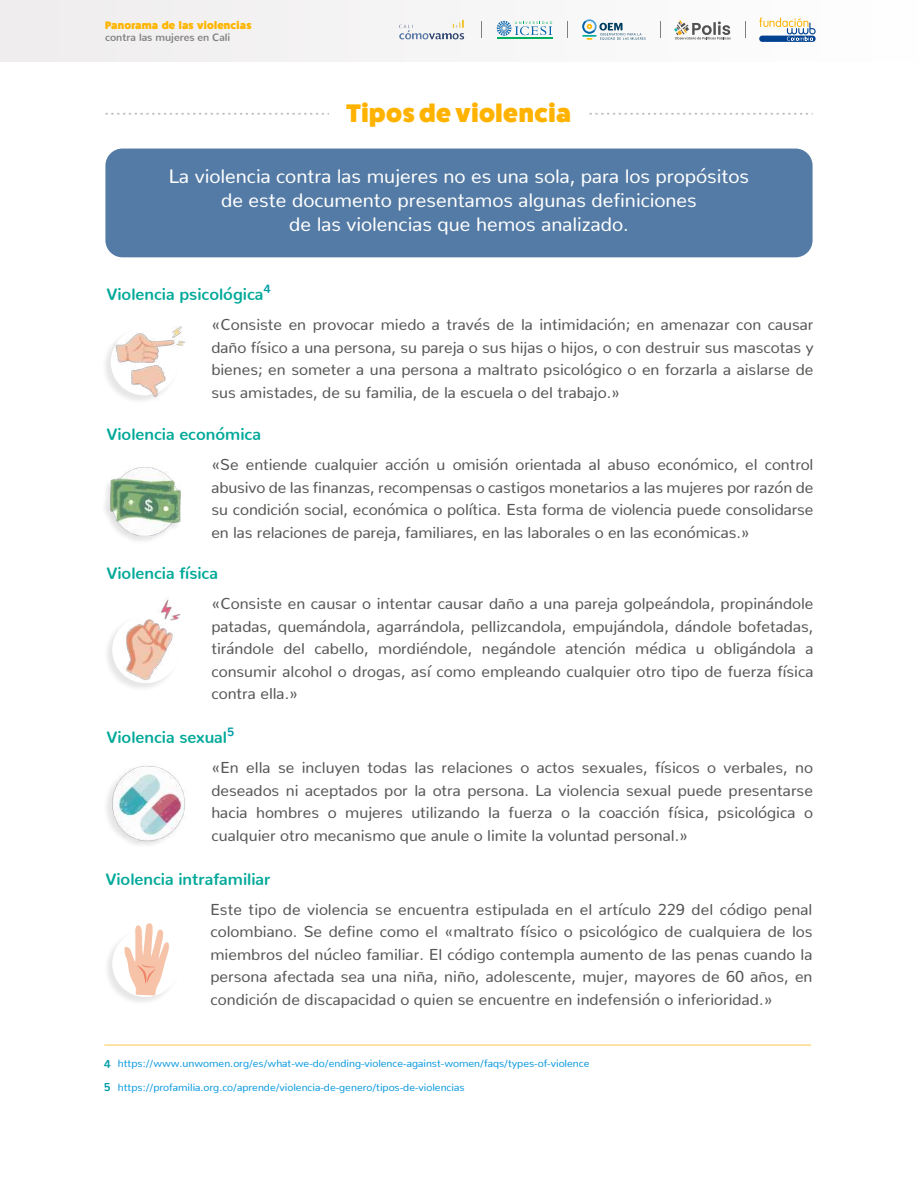
<style>
.page{position:relative;width:918px;height:1188px;background:#fff}
.page>*{position:absolute;margin:0;border:0;box-sizing:border-box;transform-origin:0 0}
.t1{font:25.5px "Fat Frank";letter-spacing:.02em;color:#ffb300}
.t2{font:19.5px/24px "Nunito";color:#fff;text-align:center}
.t3{font:700 16.5px "Nunito";color:#00a999}
.t4{font:15.75px/22.5px "Nunito";color:#575756;text-align:justify}
.t5{font:700 12px "Nunito";color:#009da6}
.t6{font:700 11.4px/23.4px "Nunito";color:#009da6}
.t7{font:10.8px "Fat Frank";letter-spacing:.02em;color:#ffb500}
.t8{font:10.5px "Nunito";color:#0c9ae0}
.t9{font:700 10.5px "Nunito";color:#818284}
</style>
<div class="page">
<svg style="left:107px;top:113px;width:222px;height:2px"></svg>
<svg style="left:590px;top:113px;width:218px;height:2px"></svg>
<svg style="left:104px;top:1045px;width:707px;height:1px"></svg>
<img style="left:107px;top:765px;width:78px;height:80px">
<img style="left:107px;top:467px;width:74px;height:74px">
<img style="left:107px;top:599px;width:74px;height:86px">
<svg style="left:125px;top:923px;width:45px;height:72px"></svg>
<img style="left:107px;top:326px;width:79px;height:75px">
<div style="left:105px;top:149px;width:708px;height:108px;background:#547ba5;border-radius:17px"></div>
<div style="left:0;top:0;width:918px;height:61px;background:#f6f4f4"></div>
<hr style="left:497px;top:38px;width:55px;height:1px;background:#00b05d">
<svg style="left:497px;top:21px;width:55px;height:15px"></svg>
<svg style="left:567px;top:21px;width:1px;height:17px"></svg>
<svg style="left:481px;top:21px;width:1px;height:17px"></svg>
<svg style="left:582px;top:19px;width:64px;height:21px"></svg>
<svg style="left:745px;top:21px;width:1px;height:17px"></svg>
<svg style="left:759px;top:36px;width:57px;height:6px"></svg>
<svg style="left:759px;top:18px;width:57px;height:23px"></svg>
<img style="left:399px;top:19px;width:66px;height:21px">
<svg style="left:674px;top:20px;width:57px;height:19px"></svg>
<p class="t7" style="left:105px;top:18px;width:148px">Panorama de las violencias</p>
<p class="t9" style="left:105px;top:28px;width:127px">contra las mujeres en Cali</p>
<h1 class="t1" style="left:347px;top:98px;width:226px">Tipos de violencia</h1>
<p class="t2" style="left:169px;top:162px;width:582px">La violencia contra las mujeres no es una sola, para los propósitos de este documento presentamos algunas definiciones<br>de las violencias que hemos analizado.</p>
<p class="t3" style="left:106px;top:280px;width:159px">Violencia psicológica</p>
<p class="t5" style="left:264px;top:278px;width:9px">4</p>
<p class="t4" style="left:211px;top:312px;width:604px">«Consiste en provocar miedo a través de la intimidación; en amenazar con causar daño físico a una persona, su pareja o sus hijas o hijos, o con destruir sus mascotas y bienes; en someter a una persona a maltrato psicológico o en forzarla a aislarse de sus amistades, de su familia, de la escuela o del trabajo.»</p>
<p class="t3" style="left:106px;top:420px;width:156px">Violencia económica</p>
<p class="t4" style="left:211px;top:452px;width:604px">«Se entiende cualquier acción u omisión orientada al abuso económico, el control abusivo de las finanzas, recompensas o castigos monetarios a las mujeres por razón de su condición social, económica o política. Esta forma de violencia puede consolidarse en las relaciones de pareja, familiares, en las laborales o en las económicas.»</p>
<p class="t3" style="left:106px;top:558px;width:113px">Violencia física</p>
<p class="t4" style="left:211px;top:591px;width:604px">«Consiste en causar o intentar causar daño a una pareja golpeándola, propinándole patadas, quemándola, agarrándola, pellizcandola, empujándola, dándole bofetadas, tirándole del cabello, mordiéndole, negándole atención médica u obligándola a consumir alcohol o drogas, así como empleando cualquier otro tipo de fuerza física contra ella.»</p>
<p class="t3" style="left:106px;top:722px;width:122px">Violencia sexual</p>
<p class="t5" style="left:227px;top:721px;width:9px">5</p>
<p class="t4" style="left:211px;top:755px;width:603px">«En ella se incluyen todas las relaciones o actos sexuales, físicos o verbales, no deseados ni aceptados por la otra persona. La violencia sexual puede presentarse hacia hombres o mujeres utilizando la fuerza o la coacción física, psicológica o cualquier otro mecanismo que anule o limite la voluntad personal.»</p>
<p class="t3" style="left:105px;top:864px;width:167px">Violencia intrafamiliar</p>
<p class="t4" style="left:210px;top:896px;width:604px">Este tipo de violencia se encuentra estipulada en el artículo 229 del código penal colombiano. Se define como el «maltrato físico o psicológico de cualquiera de los miembros del núcleo familiar. El código contempla aumento de las penas cuando la persona afectada sea una niña, niño, adolescente, mujer, mayores de 60 años, en condición de discapacidad o quien se encuentre en indefensión o inferioridad.»</p>
<p class="t6" style="left:104px;top:1051px;width:8px">4<br>5</p>
<p class="t8" style="left:118px;top:1055px;width:473px">https://www.unwomen.org/es/what-we-do/ending-violence-against-women/faqs/types-of-violence</p>
<p class="t8" style="left:118px;top:1079px;width:348px">https://profamilia.org.co/aprende/violencia-de-genero/tipos-de-violencias</p>
</div>
